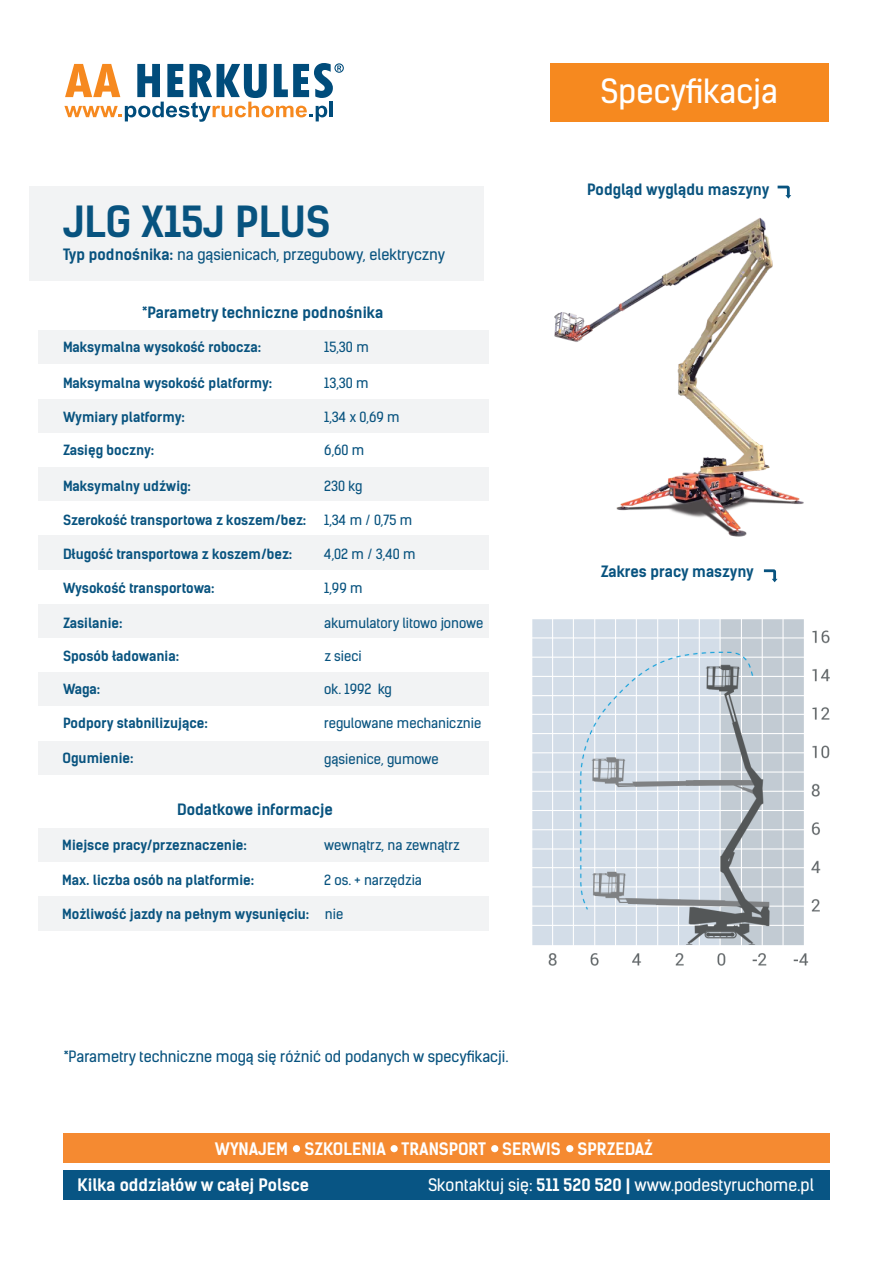
<style>
.page{position:relative;width:893px;height:1263px;background:#fff}
.page>*{position:absolute;margin:0;border:0;box-sizing:border-box;transform-origin:0 0}
.t1{font:700 41.1px "Kelson Sans";color:#08537f}
.t2{font:31.95px "Kelson Sans";color:#fff}
.t3{font:700 16.5px/35.8px "Kelson Sans";color:#fff}
.t4{font:16.5px "Kelson Sans";color:#fff}
.t5{font:15px "Kelson Sans";color:#08537f}
.t6{font:700 15px "Kelson Sans";color:#08537f}
.t7{font:700 13.5px "Kelson Sans";color:#08537f}
.t8{font:13.5px "Kelson Sans";color:#08537f}
.s1{font-weight:700}
</style>
<div class="page">
<svg style="left:64px;top:63px;width:280px;height:59px"></svg>
<div style="left:550px;top:63px;width:279px;height:59px;background:#f6891f"></div>
<div style="left:29px;top:186px;width:455px;height:95px;background:#f2f3f4"></div>
<div style="left:38px;top:330px;width:450px;height:35px;background:#f2f3f4"></div>
<div style="left:38px;top:399px;width:450px;height:34px;background:#f2f3f4"></div>
<div style="left:38px;top:467px;width:450px;height:34px;background:#f2f3f4"></div>
<div style="left:38px;top:536px;width:450px;height:34px;background:#f2f3f4"></div>
<div style="left:38px;top:604px;width:450px;height:34px;background:#f2f3f4"></div>
<div style="left:38px;top:672px;width:450px;height:35px;background:#f2f3f4"></div>
<div style="left:38px;top:741px;width:450px;height:34px;background:#f2f3f4"></div>
<div style="left:38px;top:828px;width:450px;height:35px;background:#f2f3f4"></div>
<div style="left:38px;top:897px;width:450px;height:34px;background:#f2f3f4"></div>
<div style="left:64px;top:1170px;width:766px;height:30px;background:#085584"></div>
<div style="left:64px;top:1133px;width:766px;height:29px;background:#f58a31"></div>
<div style="left:293px;top:1145px;width:7px;height:7px;background:#fff;border-radius:50%"></div>
<div style="left:391px;top:1145px;width:7px;height:7px;background:#fff;border-radius:50%"></div>
<div style="left:491px;top:1145px;width:7px;height:7px;background:#fff;border-radius:50%"></div>
<div style="left:566px;top:1145px;width:7px;height:7px;background:#fff;border-radius:50%"></div>
<svg style="left:778px;top:186px;width:13px;height:13px"></svg>
<svg style="left:764px;top:569px;width:13px;height:13px"></svg>
<img style="left:554px;top:218px;width:250px;height:319px">
<img style="left:532px;top:619px;width:298px;height:347px">
<h2 class="t2" style="left:600px;top:71px;width:179px">Specyfikacja</h2>
<h1 class="t1" style="left:63px;top:195px;width:269px">JLG X15J PLUS</h1>
<p class="t5" style="left:63px;top:245px;width:384px"><span class="s1">Typ podnośnika:</span> na gąsienicach, przegubowy, elektryczny</p>
<p class="t6" style="left:142px;top:303px;width:243px">*Parametry techniczne podnośnika</p>
<p class="t7" style="left:63px;top:339px;width:200px">Maksymalna wysokość robocza:</p>
<p class="t7" style="left:63px;top:374px;width:211px">Maksymalna wysokość platformy:</p>
<p class="t7" style="left:63px;top:408px;width:123px">Wymiary platformy:</p>
<p class="t7" style="left:63px;top:442px;width:93px">Zasięg boczny:</p>
<p class="t7" style="left:63px;top:478px;width:129px">Maksymalny udźwig:</p>
<p class="t7" style="left:63px;top:511px;width:245px">Szerokość transportowa z koszem/bez:</p>
<p class="t7" style="left:63px;top:545px;width:231px">Długość transportowa z koszem/bez:</p>
<p class="t7" style="left:63px;top:579px;width:153px">Wysokość transportowa:</p>
<p class="t7" style="left:63px;top:614px;width:61px">Zasilanie:</p>
<p class="t7" style="left:63px;top:648px;width:118px">Sposób ładowania:</p>
<p class="t7" style="left:63px;top:681px;width:39px">Waga:</p>
<p class="t7" style="left:63px;top:715px;width:146px">Podpory stabnilizujące:</p>
<p class="t8" style="left:324px;top:339px;width:46px">15,30 m</p>
<p class="t8" style="left:324px;top:374px;width:46px">13,30 m</p>
<p class="t8" style="left:324px;top:408px;width:77px">1,34 x 0,69 m</p>
<p class="t8" style="left:324px;top:442px;width:42px">6,60 m</p>
<p class="t8" style="left:324px;top:478px;width:39px">230 kg</p>
<p class="t8" style="left:324px;top:511px;width:90px">1,34 m / 0,75 m</p>
<p class="t8" style="left:324px;top:545px;width:93px">4,02 m / 3,40 m</p>
<p class="t8" style="left:324px;top:579px;width:40px">1,99 m</p>
<p class="t8" style="left:324px;top:614px;width:160px">akumulatory litowo jonowe</p>
<p class="t8" style="left:324px;top:648px;width:39px">z sieci</p>
<p class="t8" style="left:324px;top:681px;width:69px">ok. 1992 kg</p>
<p class="t8" style="left:324px;top:715px;width:159px">regulowane mechanicznie</p>
<p class="t7" style="left:63px;top:749px;width:72px">Ogumienie:</p>
<p class="t8" style="left:324px;top:750px;width:116px">gąsienice, gumowe</p>
<p class="t6" style="left:177px;top:800px;width:157px">Dodatkowe informacje</p>
<p class="t7" style="left:62px;top:837px;width:186px">Miejsce pracy/przeznaczenie:</p>
<p class="t7" style="left:62px;top:871px;width:193px">Max. liczba osób na platformie:</p>
<p class="t7" style="left:62px;top:905px;width:248px">Możliwość jazdy na pełnym wysunięciu:</p>
<p class="t8" style="left:324px;top:837px;width:137px">wewnątrz, na zewnątrz</p>
<p class="t8" style="left:324px;top:871px;width:99px">2 os. + narzędzia</p>
<p class="t8" style="left:325px;top:905px;width:20px">nie</p>
<p class="t5" style="left:64px;top:1047px;width:446px">*Parametry techniczne mogą się różnić od podanych w specyfikacji.</p>
<p class="t6" style="left:587px;top:180px;width:184px">Podgląd wyglądu maszyny</p>
<p class="t6" style="left:601px;top:562px;width:155px">Zakres pracy maszyny</p>
<p class="t3" style="left:77px;top:1131px;width:577px;text-indent:137px">WYNAJEM SZKOLENIA TRANSPORT SERWIS SPRZEDAŻ<br>Kilka oddziałów w całej Polsce</p>
<p class="t4" style="left:428px;top:1174px;width:387px">Skontaktuj się: <span class="s1">511 520 520 |</span> www.podestyruchome.pl</p>
</div>
